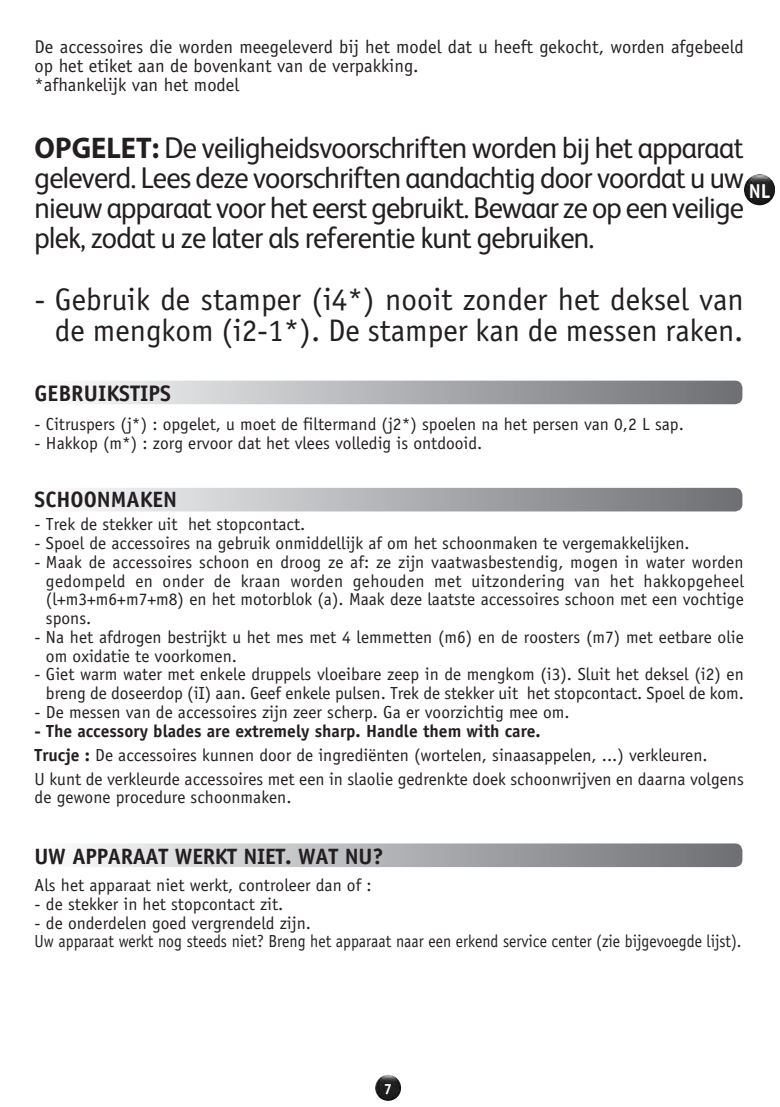
<style>
.page{position:relative;width:780px;height:1107px;background:#fff}
.page>*{position:absolute;margin:0;border:0;box-sizing:border-box;transform-origin:0 0}
.t1{font:31.25px/31.2px "Officina Sans";color:#231f20;text-align:right}
.t2{font:30px/30px "FS Albert";letter-spacing:-.025em;color:#231f20;text-align:justify;scale:.95 1}
.t3{font:700 22.5px "Officina Sans";color:#231f20}
.t4{font:700 22.25px "Officina Sans";letter-spacing:-.015em;color:#231f20}
.t5{font:700 20.25px "Officina Sans";color:#fff;scale:.95 1}
.t6{font:18.5px/18.8px "Officina Sans";color:#231f20}
.t7{font:17.5px/18.8px "Officina Sans";color:#231f20}
.t8{font:700 14.75px "Officina Sans";color:#fff}
.s1{font-family:"Myriad Pro";font-weight:700}
.s2{font-weight:700}
</style>
<div class="page">
<img style="left:375px;top:1075px;width:26px;height:26px;border-radius:13px">
<img style="left:744px;top:174px;width:30px;height:31px">
<svg style="left:80px;top:381px;width:662px;height:23px;background:#aeb0b2"></svg>
<svg style="left:80px;top:488px;width:662px;height:23px;background:#aeb0b2"></svg>
<svg style="left:80px;top:843px;width:662px;height:24px;background:#b0b1b4"></svg>
<p class="t6" style="left:35px;top:38px;width:710px">De accessoires die worden meegeleverd bij het model dat u heeft gekocht, worden afgebeeld op het etiket aan de bovenkant van de verpakking.<br>*afhankelijk van het model</p>
<p class="t2" style="left:35px;top:132px;width:748px"><span class="s1">OPGELET:</span> De veiligheidsvoorschriften worden bij het apparaat geleverd. Lees deze voorschriften aandachtig door voordat u uw nieuw apparaat voor het eerst gebruikt. Bewaar ze op een veilige plek, zodat u ze later als referentie kunt gebruiken.</p>
<h1 class="t1" style="left:35px;top:283px;width:710px">- Gebruik de stamper (i4*) nooit zonder het deksel van de mengkom (i2-1*). De stamper kan de messen raken.</h1>
<p class="t3" style="left:35px;top:380px;width:138px">GEBRUIKSTIPS</p>
<p class="t7" style="left:35px;top:415px;width:650px">- Citruspers (j*) : opgelet, u moet de filtermand (j2*) spoelen na het persen van 0,2 L sap.</p>
<p class="t7" style="left:35px;top:433px;width:449px">- Hakkop (m*) : zorg ervoor dat het vlees volledig is ontdooid.</p>
<p class="t4" style="left:35px;top:485px;width:144px">SCHOONMAKEN</p>
<p class="t7" style="left:35px;top:515px;width:272px">- Trek de stekker uit het stopcontact.</p>
<p class="t7" style="left:35px;top:534px;width:656px">- Spoel de accessoires na gebruik onmiddellijk af om het schoonmaken te vergemakkelijken.</p>
<p class="t7" style="left:46px;top:552px;width:699px;text-align:justify;text-indent:-11px">- Maak de accessoires schoon en droog ze af: ze zijn vaatwasbestendig, mogen in water worden gedompeld en onder de kraan worden gehouden met uitzondering van het hakkopgeheel (l+m3+m6+m7+m8) en het motorblok (a). Maak deze laatste accessoires schoon met een vochtige spons.</p>
<p class="t7" style="left:46px;top:627px;width:699px;text-indent:-11px">- Na het afdrogen bestrijkt u het mes met 4 lemmetten (m6) en de roosters (m7) met eetbare olie om oxidatie te voorkomen.</p>
<p class="t7" style="left:35px;top:665px;width:710px;text-align:right">- Giet warm water met enkele druppels vloeibare zeep in de mengkom (i3). Sluit het deksel (i2) en breng de doseerdop (iI) aan. Geef enkele pulsen. Trek de stekker uit het stopcontact. Spoel de kom.</p>
<p class="t7" style="left:35px;top:702px;width:536px">- De messen van de accessoires zijn zeer scherp. Ga er voorzichtig mee om.</p>
<p class="t7" style="left:35px;top:718px;width:710px;line-height:24px"><span class="s2">- The accessory blades are extremely sharp. Handle them with care.<br>Trucje :</span> De accessoires kunnen door de ingrediënten (wortelen, sinaasappelen, ...) verkleuren.<br>U kunt de verkleurde accessoires met een in slaolie gedrenkte doek schoonwrijven en daarna volgens</p>
<p class="t7" style="left:35px;top:788px;width:258px">de gewone procedure schoonmaken.</p>
<p class="t5" style="left:748px;top:179px;width:24px">NL</p>
<p class="t4" style="left:35px;top:843px;width:350px">UW APPARAAT WERKT NIET. WAT NU?</p>
<p class="t7" style="left:35px;top:876px;width:338px">Als het apparaat niet werkt, controleer dan of :</p>
<p class="t7" style="left:35px;top:894px;width:250px">- de stekker in het stopcontact zit.</p>
<p class="t7" style="left:35px;top:913px;width:708px">- de onderdelen goed vergrendeld zijn.<br>Uw apparaat werkt nog steeds niet? Breng het apparaat naar een erkend service center (zie bijgevoegde lijst).</p>
<p class="t8" style="left:384px;top:1079px;width:10px">7</p>
</div>
